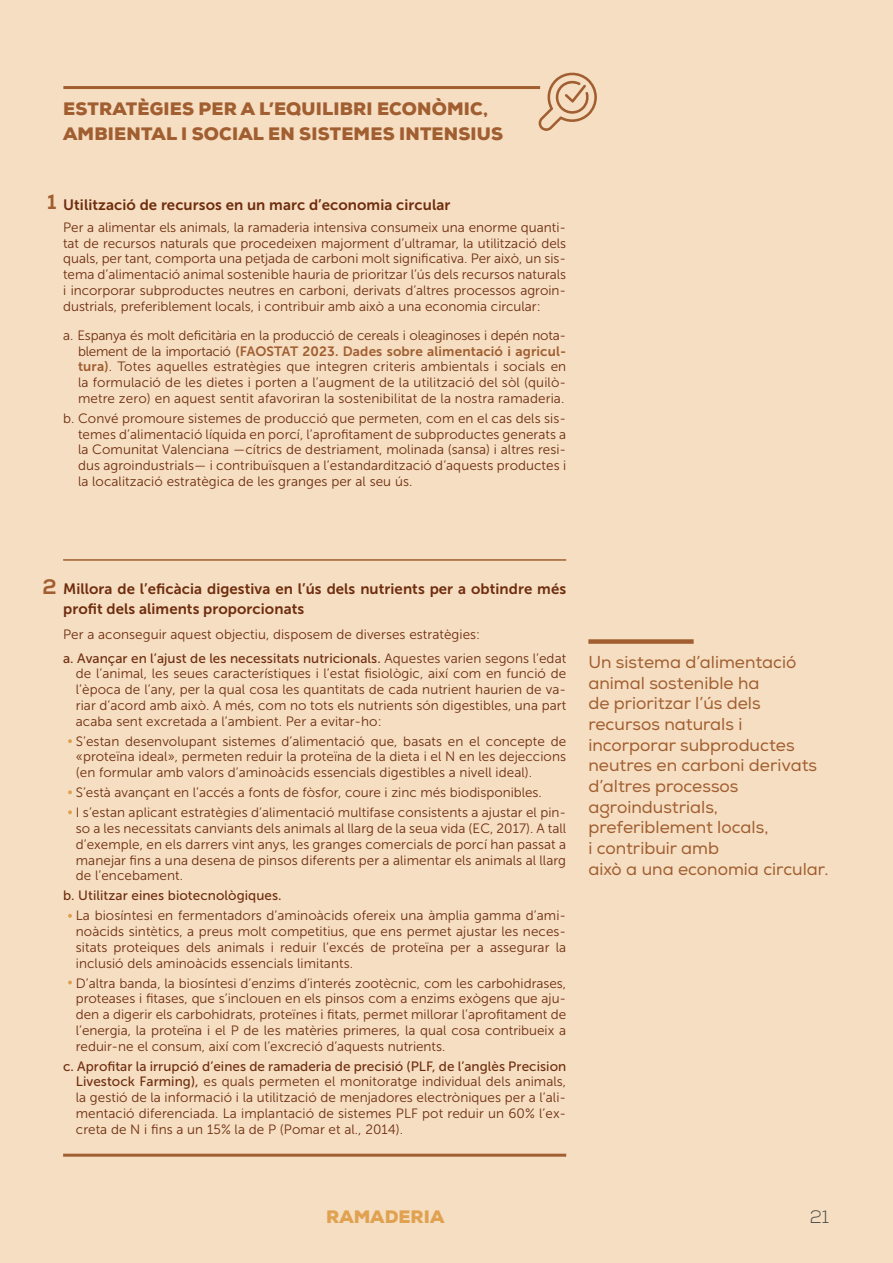
<style>
.page{position:relative;width:893px;height:1263px;background:#f5dec2}
.page>*{position:absolute;margin:0;border:0;box-sizing:border-box;transform-origin:0 0}
.t1{font:800 21px "Nexa";color:#a15e30}
.t2{font:900 18px/25.5px "Nexa";letter-spacing:.01em;color:#a15e30}
.t3{font:900 18px "Nexa";color:#e0a251}
.t4{font:300 18px "Nexa";color:#4a4a49}
.t5{font:17.25px/20.7px "Nexa";color:#a15e30}
.t6{font:15px/19.5px "Museo Sans 700";letter-spacing:.005em;color:#6f2d0e}
.t7{font:13.5px/15.8px "Museo Sans 300";letter-spacing:.005em;color:#6f2d0e;text-align:justify}
.t8{font:13.5px "Museo Sans 500";letter-spacing:.005em;color:#6f2d0e}
.t9{font:13.5px "Museo Sans 300";letter-spacing:-.015em;color:#6f2d0e}
.t10{font:13.5px "Museo Sans 700";letter-spacing:.01em;color:#a15e30}
.s1{font-family:"Museo Sans 300";color:#6f2d0e}
.s2{font-family:"Museo Sans 700";color:#a15e30}
.s3{font-family:"Museo Sans 300"}
.s4{font-family:"Museo Sans 500"}
</style>
<div class="page">
<div style="left:588px;top:639px;width:106px;height:5px;background:#a15e30"></div>
<hr style="left:63px;top:86px;width:477px;height:3px;background:#a15e30">
<svg style="left:538px;top:72px;width:59px;height:59px"></svg>
<hr style="left:63px;top:1154px;width:503px;height:3px;background:#a15e30">
<hr style="left:63px;top:559px;width:503px;height:2px;background:#a15e30">
<svg style="left:68px;top:739px;width:4px;height:4px"></svg>
<svg style="left:68px;top:790px;width:4px;height:4px"></svg>
<svg style="left:68px;top:810px;width:4px;height:4px"></svg>
<svg style="left:68px;top:914px;width:4px;height:4px"></svg>
<svg style="left:68px;top:980px;width:4px;height:4px"></svg>
<h2 class="t2" style="left:63px;top:96px;width:442px">ESTRATÈGIES PER A L’EQUILIBRI ECONÒMIC,<br>AMBIENTAL I SOCIAL EN SISTEMES INTENSIUS</h2>
<h1 class="t1" style="left:47px;top:189px;width:11px">1</h1>
<p class="t6" style="left:63px;top:195px;width:389px">Utilització de recursos en un marc d’economia circular</p>
<p class="t7" style="left:63px;top:219px;width:505px">Per a alimentar els animals, la ramaderia intensiva consumeix una enorme quanti&shy;tat de recursos naturals que procedeixen majorment d’ultramar, la utilització dels quals, per tant, comporta una petjada de carboni molt significativa. Per això, un sis&shy;tema d’alimentació animal sostenible hauria de prioritzar l’ús dels recursos naturals i incorporar subproductes neutres en carboni, derivats d’altres processos agroin&shy;dustrials, preferiblement locals, i contribuir amb això a una economia circular:</p>
<p class="t9" style="left:63px;top:328px;width:505px">a. Espanya és molt deficitària en la producció de cereals i oleaginoses i depén nota-</p>
<p class="t10" style="left:78px;top:343px;width:490px"><span class="s1">blement de la importació</span> (FAOSTAT 2023. Dades sobre alimentació i agricul-</p>
<p class="t7" style="left:78px;top:359px;width:490px"><span class="s2">tura)</span>. Totes aquelles estratègies que integren criteris ambientals i socials en la formulació de les dietes i porten a l’augment de la utilització del sòl (quilò&shy;metre zero) en aquest sentit afavoriran la sostenibilitat de la nostra ramaderia.</p>
<p class="t7" style="left:78px;top:410px;width:490px;text-indent:-15px">b. Convé promoure sistemes de producció que permeten, com en el cas dels sis&shy;temes d’alimentació líquida en porcí, l’aprofitament de subproductes generats a la Comunitat Valenciana —cítrics de destriament, molinada (sansa) i altres resi&shy;dus agroindustrials— i contribuïsquen a l’estandardització d’aquests productes i la localització estratègica de les granges per al seu ús.</p>
<h1 class="t1" style="left:42px;top:574px;width:16px">2</h1>
<p class="t6" style="left:63px;top:579px;width:505px">Millora de l’eficàcia digestiva en l’ús dels nutrients per a obtindre més profit dels aliments proporcionats</p>
<p class="t7" style="left:63px;top:627px;width:419px">Per a aconseguir aquest objectiu, disposem de diverses estratègies:</p>
<p class="t8" style="left:63px;top:651px;width:505px">a. Avançar en l’ajust de les necessitats nutricionals. <span class="s3">Aquestes varien segons l’edat</span></p>
<p class="t7" style="left:76px;top:666px;width:492px">de l’animal, les seues característiques i l’estat fisiològic, així com en funció de l’època de l’any, per la qual cosa les quantitats de cada nutrient haurien de va&shy;riar d’acord amb això. A més, com no tots els nutrients són digestibles, una part acaba sent excretada a l’ambient. Per a evitar-ho:</p>
<p class="t7" style="left:76px;top:733px;width:492px">S’estan desenvolupant sistemes d’alimentació que, basats en el concepte de «proteïna ideal», permeten reduir la proteïna de la dieta i el N en les dejeccions (en formular amb valors d’aminoàcids essencials digestibles a nivell ideal).</p>
<p class="t7" style="left:76px;top:783px;width:492px;line-height:20px">S’està avançant en l’accés a fonts de fòsfor, coure i zinc més biodisponibles.<br>I s’estan aplicant estratègies d’alimentació multifase consistents a ajustar el pin-</p>
<p class="t7" style="left:76px;top:820px;width:492px">so a les necessitats canviants dels animals al llarg de la seua vida (EC, 2017). A tall d’exemple, en els darrers vint anys, les granges comercials de porcí han passat a manejar fins a una desena de pinsos diferents per a alimentar els animals al llarg de l’encebament.</p>
<p class="t8" style="left:63px;top:888px;width:220px">b. Utilitzar eines biotecnològiques.</p>
<p class="t7" style="left:76px;top:908px;width:492px">La biosíntesi en fermentadors d’aminoàcids ofereix una àmplia gamma d’ami&shy;noàcids sintètics, a preus molt competitius, que ens permet ajustar les neces&shy;sitats proteiques dels animals i reduir l’excés de proteïna per a assegurar la inclusió dels aminoàcids essencials limitants.</p>
<p class="t7" style="left:76px;top:975px;width:492px">D’altra banda, la biosíntesi d’enzims d’interés zootècnic, com les carbohidrases, proteases i fitases, que s’inclouen en els pinsos com a enzims exògens que aju&shy;den a digerir els carbohidrats, proteïnes i fitats, permet millorar l’aprofitament de l’energia, la proteïna i el P de les matèries primeres, la qual cosa contribueix a reduir-ne el consum, així com l’excreció d’aquests nutrients.</p>
<p class="t8" style="left:63px;top:1058px;width:505px">c. Aprofitar la irrupció d’eines de ramaderia de precisió (PLF, de l’anglès Precision</p>
<p class="t7" style="left:76px;top:1074px;width:492px"><span class="s4">Livestock Farming),</span> es quals permeten el monitoratge individual dels animals, la gestió de la informació i la utilització de menjadores electròniques per a l’ali&shy;mentació diferenciada. La implantació de sistemes PLF pot reduir un 60% l’ex&shy;creta de N i fins a un 15% la de P (Pomar et al., 2014).</p>
<p class="t5" style="left:588px;top:652px;width:242px">Un sistema d’alimentació animal sostenible ha<br>de prioritzar l’ús dels recursos naturals i incorporar subproductes neutres en carboni derivats d’altres processos agroindustrials, preferiblement locals,<br>i contribuir amb<br>això a una economia circular.</p>
<h2 class="t3" style="left:326px;top:1205px;width:120px">RAMADERIA</h2>
<h2 class="t4" style="left:810px;top:1206px;width:21px">21</h2>
</div>
